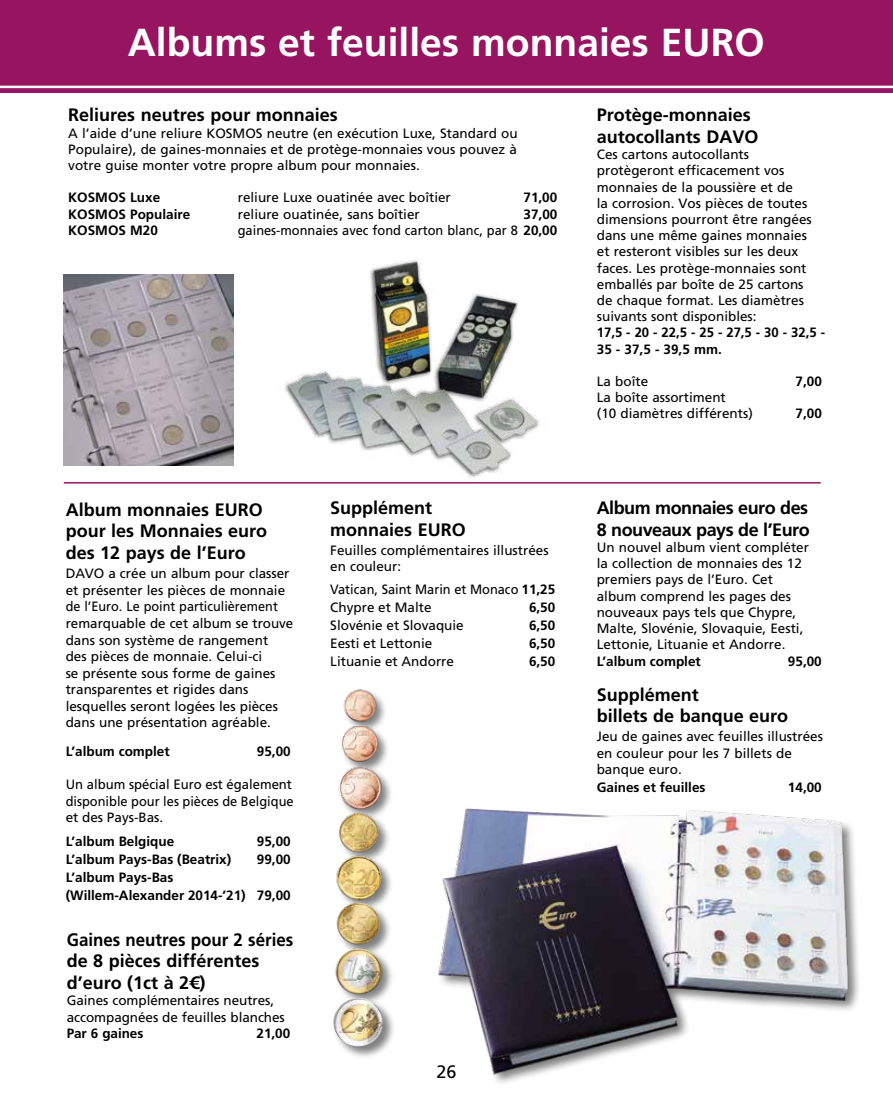
<style>
.page{position:relative;width:893px;height:1106px;background:#fff}
.page>*{position:absolute;margin:0;border:0;box-sizing:border-box;transform-origin:0 0}
.t1{font:700 39px "Frutiger LT Std";color:#fff}
.t2{font:700 18px/21.6px "Frutiger LT Std";color:#000}
.t3{font:700 18px/21.6px "Frutiger LT Std";color:#000;scale:.94 1}
.t4{font:700 18px/21.6px "Frutiger LT Std";letter-spacing:-.03em;color:#000}
.t5{font:18px "Frutiger LT Std";color:#000}
.t6{font:13.5px/16.2px "Frutiger LT Std";color:#000}
.t7{font:700 13.5px/18px "Frutiger LT Std";color:#000}
.t8{font:13.5px/18px "Frutiger LT Std";color:#000;scale:.95 1}
.s1{font-weight:700}
</style>
<div class="page">
<div style="left:0;top:0;width:893px;height:106px;background:#961460"></div>
<svg style="left:0;top:93px;width:893px;height:391px"></svg>
<img style="left:343px;top:689px;width:42px;height:37px">
<img style="left:340px;top:726px;width:48px;height:39px">
<div style="left:338px;top:766px;width:56px;height:53px;background:#000;opacity:.5"></div>
<img style="left:338px;top:765px;width:52px;height:47px">
<div style="left:339px;top:812px;width:52px;height:52px;background:#000;opacity:.5"></div>
<img style="left:338px;top:807px;width:45px;height:46px">
<div style="left:336px;top:855px;width:58px;height:57px;background:#000;opacity:.5"></div>
<img style="left:336px;top:853px;width:47px;height:48px">
<div style="left:337px;top:902px;width:56px;height:55px;background:#000;opacity:.5"></div>
<img style="left:336px;top:902px;width:44px;height:42px">
<div style="left:335px;top:947px;width:60px;height:59px;background:#000;opacity:.5"></div>
<img style="left:335px;top:946px;width:48px;height:49px">
<div style="left:333px;top:996px;width:63px;height:63px;background:#000;opacity:.5"></div>
<img style="left:333px;top:997px;width:50px;height:49px">
<img style="left:438px;top:808px;width:421px;height:275px">
<img style="left:261px;top:258px;width:292px;height:226px">
<img style="left:64px;top:274px;width:169px;height:192px">
<hr style="left:64px;top:482px;width:757px;height:1px;background:#961460">
<h1 class="t1" style="left:128px;top:20px;width:639px">Albums et feuilles monnaies EURO</h1>
<h2 class="t2" style="left:68px;top:104px;width:271px">Reliures neutres pour monnaies</h2>
<p class="t6" style="left:68px;top:125px;width:451px;text-align:justify">A l’aide d’une reliure KOSMOS neutre (en exécution Luxe, Standard ou Populaire), de gaines-monnaies et de protège-monnaies vous pouvez à votre guise monter votre propre album pour monnaies.</p>
<p class="t7" style="left:68px;top:189px;width:93px">KOSMOS Luxe</p>
<p class="t6" style="left:238px;top:190px;width:215px">reliure Luxe ouatinée avec boîtier</p>
<p class="t7" style="left:524px;top:189px;width:35px">71,00</p>
<p class="t7" style="left:68px;top:205px;width:123px">KOSMOS Populaire</p>
<p class="t6" style="left:238px;top:206px;width:183px">reliure ouatinée, sans boîtier</p>
<p class="t7" style="left:524px;top:205px;width:35px">37,00</p>
<p class="t7" style="left:68px;top:221px;width:91px">KOSMOS M20</p>
<p class="t8" style="left:238px;top:221px;width:338px">gaines-monnaies avec fond carton blanc, par 8 <span class="s1">20,00</span></p>
<h2 class="t2" style="left:66px;top:499px;width:203px">Album monnaies EURO pour les Monnaies euro des 12 pays de l’Euro</h2>
<p class="t6" style="left:66px;top:565px;width:229px">DAVO a crée un album pour classer et présenter les pièces de monnaie de l’Euro. Le point particulièrement remarquable de cet album se trouve dans son système de rangement<br>des pièces de monnaie. Celui-ci<br>se présente sous forme de gaines transparentes et rigides dans lesquelles seront logées les pièces dans une présentation agréable.</p>
<p class="t7" style="left:66px;top:742px;width:106px">L’album complet</p>
<p class="t7" style="left:257px;top:742px;width:35px">95,00</p>
<p class="t6" style="left:66px;top:776px;width:229px;text-align:justify">Un album spécial Euro est également disponible pour les pièces de Belgique et des Pays-Bas.</p>
<p class="t7" style="left:66px;top:832px;width:110px">L’album Belgique</p>
<p class="t7" style="left:257px;top:832px;width:35px">95,00</p>
<p class="t7" style="left:66px;top:850px;width:167px">L’album Pays-Bas (Beatrix)</p>
<p class="t7" style="left:257px;top:850px;width:35px">99,00</p>
<p class="t7" style="left:66px;top:868px;width:227px">L’album Pays-Bas (Willem-Alexander 2014-’21) 79,00</p>
<h2 class="t3" style="left:67px;top:929px;width:242px">Gaines neutres pour 2 séries de 8 pièces différentes d’euro (1ct à 2€)</h2>
<p class="t6" style="left:67px;top:992px;width:220px">Gaines complémentaires neutres, accompagnées de feuilles blanches</p>
<p class="t7" style="left:67px;top:1024px;width:78px">Par 6 gaines</p>
<p class="t7" style="left:257px;top:1024px;width:35px">21,00</p>
<h2 class="t2" style="left:330px;top:497px;width:137px">Supplément monnaies EURO</h2>
<p class="t6" style="left:330px;top:542px;width:220px">Feuilles complémentaires illustrées en couleur:</p>
<p class="t8" style="left:330px;top:580px;width:238px">Vatican, Saint Marin et Monaco <span class="s1">11,25<br></span>Chypre et Malte</p>
<p class="t7" style="left:529px;top:598px;width:28px">6,50</p>
<p class="t6" style="left:330px;top:617px;width:135px">Slovénie et Slovaquie</p>
<p class="t7" style="left:529px;top:616px;width:28px">6,50</p>
<p class="t6" style="left:330px;top:635px;width:104px">Eesti et Lettonie</p>
<p class="t7" style="left:529px;top:634px;width:28px">6,50</p>
<p class="t6" style="left:330px;top:653px;width:125px">Lituanie et Andorre</p>
<p class="t7" style="left:529px;top:652px;width:28px">6,50</p>
<h2 class="t5" style="left:436px;top:1061px;width:22px">26</h2>
<h2 class="t2" style="left:597px;top:104px;width:163px">Protège-monnaies autocollants DAVO</h2>
<p class="t6" style="left:597px;top:146px;width:216px">Ces cartons autocollants protègeront efficacement vos monnaies de la poussière et de<br>la corrosion. Vos pièces de toutes dimensions pourront être rangées dans une même gaines monnaies et resteront visibles sur les deux faces. Les protège-monnaies sont emballés par boîte de 25 cartons de chaque format. Les diamètres suivants sont disponibles:</p>
<p class="t7" style="left:597px;top:325px;width:230px;line-height:16.2px">17,5 - 20 - 22,5 - 25 - 27,5 - 30 - 32,5 -<br>35 - 37,5 - 39,5 mm.</p>
<p class="t6" style="left:597px;top:373px;width:53px">La boîte</p>
<p class="t7" style="left:796px;top:372px;width:28px">7,00</p>
<p class="t6" style="left:597px;top:389px;width:158px">La boîte assortiment<br>(10 diamètres différents)</p>
<p class="t7" style="left:796px;top:405px;width:28px">7,00</p>
<h2 class="t4" style="left:597px;top:497px;width:214px">Album monnaies euro des<br>8 nouveaux pays de l’Euro</h2>
<p class="t6" style="left:597px;top:539px;width:214px">Un nouvel album vient compléter la collection de monnaies des 12 premiers pays de l’Euro. Cet album comprend les pages des nouveaux pays tels que Chypre,<br>Malte, Slovénie, Slovaquie, Eesti,<br>Lettonie, Lituanie et Andorre.</p>
<p class="t7" style="left:597px;top:652px;width:106px">L’album complet</p>
<p class="t7" style="left:788px;top:652px;width:35px">95,00</p>
<h2 class="t2" style="left:597px;top:683px;width:193px">Supplément<br>billets de banque euro</h2>
<p class="t6" style="left:597px;top:728px;width:228px">Jeu de gaines avec feuilles illustrées en couleur pour les 7 billets de banque euro.</p>
<p class="t7" style="left:597px;top:778px;width:110px">Gaines et feuilles</p>
<p class="t7" style="left:788px;top:778px;width:35px">14,00</p>
</div>
